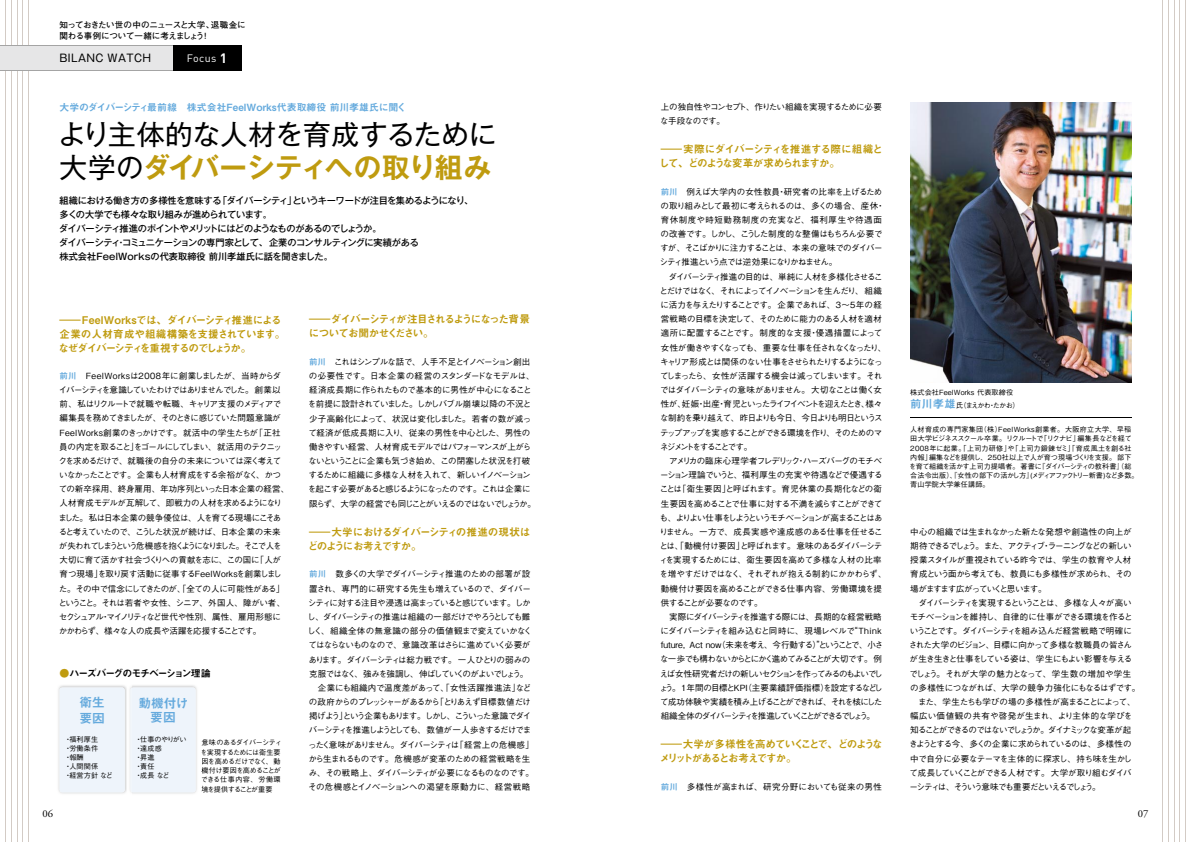
<style>
.page{position:relative;width:1191px;height:842px;background:#fff}
.page>*{position:absolute;margin:0;border:0;box-sizing:border-box;transform-origin:0 0}
.t1{font:27.6px "Gothic MB101 Pro";letter-spacing:-.005em;color:#000}
.t2{font:700 27.6px "Gothic MB101 Pro De";letter-spacing:-.03em;color:#bf9b0f}
.t3{font:12.8px/15.6px "Midashi Go Pro MB31";color:#65aadd}
.t4{font:10.6px/14.2px "Midashi Go Pro MB31";letter-spacing:-.095em;color:#bf9b0f;scale:2 1}
.t5{font:10.6px/14.2px "Midashi Go Pro MB31";letter-spacing:-.12em;color:#bf9b0f;scale:2 1}
.t6{font:10.6px/14.2px "Midashi Go Pro MB31";letter-spacing:-.115em;color:#bf9b0f;scale:2 1}
.t7{font:10.6px "Gothic MB101 Pro";letter-spacing:.03em;color:#000}
.t8{font:10.6px "DIN";letter-spacing:.04em;color:#fff}
.t9{font:10.6px "Adobe Garamond";color:#000}
.t10{font:9.9px "Midashi Go Pro MB31";color:#65aadd}
.t11{font:9.9px "Midashi Go Pro MB31";letter-spacing:-.095em;color:#000}
.t12{font:500 9.2px/14.2px "Gothic MB101 Pro";letter-spacing:-.035em;color:#000}
.t13{font:500 8.5px/14.2px "Gothic BBB Pro";letter-spacing:-.075em;color:#000}
.t14{font:700 8.5px/10.6px "Futo Go B101 Pro";letter-spacing:-.035em;color:#000}
.t15{font:500 8.5px "Gothic BBB Pro";letter-spacing:.015em;color:#000}
.t16{font:500 7.1px/9.2px "Gothic BBB Pro";letter-spacing:.005em;color:#000}
.t17{font:500 7.1px/9.2px "Gothic BBB Pro";letter-spacing:-.07em;color:#000}
.s1{font-weight:700;font-size:13.5px}
.s2{font-family:"Gothic MB101 Pro";font-weight:400;color:#000}
.s3{font-family:"Midashi Go Pro MB31";font-weight:400;color:#65aadd}
.s4{color:#bf9b0f}
.s5{font-family:"Midashi Go Pro MB31";font-weight:400;font-size:11.3px;color:#65aadd}
</style>
<div class="page">
<hr style="left:6px;top:0;width:1px;height:842px;background:#d3cbc5">
<hr style="left:11px;top:0;width:1px;height:842px;background:#d3cbc5">
<hr style="left:17px;top:0;width:1px;height:842px;background:#d3cbc5">
<hr style="left:23px;top:0;width:1px;height:842px;background:#d3cbc5">
<hr style="left:28px;top:0;width:1px;height:842px;background:#d3cbc5">
<svg style="left:0;top:45px;width:173px;height:26px;background:#e0e0e1"></svg>
<div style="left:173px;top:45px;width:68px;height:26px;background:#000"></div>
<hr style="left:1162px;top:0;width:1px;height:842px;background:#d3cbc5">
<hr style="left:1168px;top:0;width:1px;height:842px;background:#d3cbc5">
<hr style="left:1174px;top:0;width:1px;height:842px;background:#d3cbc5">
<hr style="left:1179px;top:0;width:1px;height:842px;background:#d3cbc5">
<hr style="left:1185px;top:0;width:1px;height:842px;background:#d3cbc5">
<img style="left:910px;top:102px;width:221px;height:281px">
<hr style="left:910px;top:417px;width:221px;height:1px;background:#000">
<img style="left:58px;top:685px;width:69px;height:109px">
<div style="left:60px;top:687px;width:65px;height:105px;background:#eef4fb;border-radius:3px"></div>
<svg style="left:132px;top:687px;width:71px;height:105px;background:#eef4fa"></svg>
<p class="t14" style="left:60px;top:18px;width:188px">知っておきたい世の中のニュースと大学、退職金に関わる事例について一緒に考えましょう！</p>
<p class="t7" style="left:60px;top:49px;width:93px">BILANC WATCH</p>
<p class="t8" style="left:187px;top:51px;width:42px">Focus <span class="s1">1</span></p>
<p class="t10" style="left:60px;top:99px;width:349px">大学のダイバーシティ最前線　株式会社FeelWorks代表取締役 前川孝雄氏に聞く</p>
<h1 class="t1" style="left:58px;top:112px;width:440px">より主体的な人材を育成するために</h1>
<h1 class="t2" style="left:60px;top:144px;width:433px"><span class="s2">大学の</span>ダイバーシティへの取り組み</h1>
<p class="t12" style="left:59px;top:192px;width:416px">組織における働き方の多様性を意味する「ダイバーシティ」というキーワードが注目を集めるようになり、多くの大学でも様々な取り組みが進められています。<br>ダイバーシティ推進のポイントやメリットにはどのようなものがあるのでしょうか。<br>ダイバーシティ・コミュニケーションの専門家として、企業のコンサルティングに実績がある<br>株式会社FeelWorksの代表取締役 前川孝雄氏に話を聞きました。</p>
<p class="t4" style="left:59px;top:312px;width:115px">—FeelWorksでは、ダイバーシティ推進による企業の人材育成や組織構築を支援されています。なぜダイバーシティを重視するのでしょうか。</p>
<p class="t13" style="left:58px;top:367px;width:232px"><span class="s3">前川</span>　FeelWorksは２００８年に創業しましたが、当時からダイバーシティを意識していたわけではありませんでした。創業以前、私はリクルートで就職や転職、キャリア支援のメディアで編集長を務めてきましたが、そのときに感じていた問題意識がFeelWorks創業のきっかけです。就活中の学生たちが「正社員の内定を取ること」をゴールにしてしまい、就活用のテクニックを求めるだけで、就職後の自分の未来については深く考えていなかったことです。企業も人材育成をする余裕がなく、かつての新卒採用、終身雇用、年功序列といった日本企業の経営、人材育成モデルが瓦解して、即戦力の人材を求めるようになりました。私は日本企業の競争優位は、人を育てる現場にこそあると考えていたので、こうした状況が続けば、日本企業の未来が失われてしまうという危機感を抱くようになりました。そこで人を大切に育て活かす社会づくりへの貢献を志に、この国に「人が育つ現場」を取り戻す活動に従事するFeelWorksを創業しました。その中で信念にしてきたのが、「全ての人に可能性がある」ということ。それは若者や女性、シニア、外国人、障がい者、セクシュアル・マイノリティなど世代や性別、属性、雇用形態にかかわらず、様々な人の成長や活躍を応援することです。</p>
<p class="t11" style="left:60px;top:665px;width:153px"><span class="s4">●</span>ハーズバーグのモチベーション理論</p>
<h2 class="t3" style="left:79px;top:693px;width:27px">衛生要因</h2>
<p class="t16" style="left:64px;top:733px;width:50px">・福利厚生<br>・労働条件<br>・報酬<br>・人間関係<br>・経営方針 など</p>
<h2 class="t3" style="left:138px;top:695px;width:52px;line-height:14.2px;text-align:center">動機付け要因</h2>
<p class="t16" style="left:135px;top:733px;width:53px">・仕事のやりがい・達成感<br>・昇進<br>・責任<br>・成長 など</p>
<p class="t17" style="left:200px;top:737px;width:83px">意味のあるダイバーシティを実現するためには衛生要因を高めるだけでなく、動機付け要因を高めることができる仕事内容、労働環境を提供することが重要</p>
<p class="t6" style="left:309px;top:311px;width:112px">—ダイバーシティが注目されるようになった背景についてお聞かせください。</p>
<p class="t13" style="left:308px;top:353px;width:230px"><span class="s3">前川</span>　これはシンプルな話で、人手不足とイノベーション創出の必要性です。日本企業の経営のスタンダードなモデルは、経済成長期に作られたもので基本的に男性が中心になることを前提に設計されていました。しかしバブル崩壊以降の不況と少子高齢化によって、状況は変化しました。若者の数が減って経済が低成長期に入り、従来の男性を中心とした、男性の働きやすい経営、人材育成モデルではパフォーマンスが上がらないということに企業も気づき始め、この閉塞した状況を打破するために組織に多様な人材を入れて、新しいイノベーションを起こす必要があると感じるようになったのです。これは企業に限らず、大学の経営でも同じことがいえるのではないでしょうか。</p>
<p class="t4" style="left:308px;top:523px;width:113px">—大学におけるダイバーシティの推進の現状はどのようにお考えですか。</p>
<p class="t13" style="left:307px;top:566px;width:228px"><span class="s3">前川</span>　数多くの大学でダイバーシティ推進のための部署が設置され、専門的に研究する先生も増えているので、ダイバーシティに対する注目や浸透は高まっていると感じています。しかし、ダイバーシティの推進は組織の一部だけでやろうとしても難しく、組織全体の無意識の部分の価値観まで変えていかなくてはならないものなので、意識改革はさらに進めていく必要があります。ダイバーシティは総力戦です。一人ひとりの弱みの克服ではなく、強みを強調し、伸ばしていくのがよいでしょう。　企業にも組織内で温度差があって、「女性活躍推進法」などの政府からのプレッシャーがあるから「とりあえず目標数値だけ掲げよう」という企業もあります。しかし、こういった意識でダイバーシティを推進しようとしても、数値が一人歩きするだけでまったく意味がありません。ダイバーシティは「経営上の危機感」から生まれるものです。危機感が変革のための経営戦略を生み、その戦略上、ダイバーシティが必要になるものなのです。その危機感とイノベーションへの渇望を原動力に、経営戦略</p>
<p class="t13" style="left:660px;top:98px;width:223px">上の独自性やコンセプト、作りたい組織を実現するために必要な手段なのです。</p>
<p class="t4" style="left:659px;top:140px;width:113px">—実際にダイバーシティを推進する際に組織として、どのような変革が求められますか。</p>
<p class="t13" style="left:659px;top:183px;width:229px"><span class="s3">前川</span>　例えば大学内の女性教員・研究者の比率を上げるための取り組みとして最初に考えられるのは、多くの場合、産休・育休制度や時短勤務制度の充実など、福利厚生や待遇面の改善です。しかし、こうした制度的な整備はもちろん必要ですが、そこばかりに注力することは、本来の意味でのダイバーシティ推進という点では逆効果になりかねません。<br>　ダイバーシティ推進の目的は、単純に人材を多様化させることだけではなく、それによってイノベーションを生んだり、組織に活力を与えたりすることです。企業であれば、３～５年の経営戦略の目標を決定して、そのために能力のある人材を適材適所に配置することです。制度的な支援・優遇措置によって女性が働きやすくなっても、重要な仕事を任されなくなったり、キャリア形成とは関係のない仕事をさせられたりするようになってしまったら、女性が活躍する機会は減ってしまいます。それではダイバーシティの意味がありません。大切なことは働く女性が、妊娠・出産・育児といったライフイベントを迎えたとき、様々な制約を乗り越えて、昨日よりも今日、今日よりも明日というステップアップを実感することができる環境を作り、そのためのマネジメントをすることです。<br>　アメリカの臨床心理学者フレデリック・ハーズバーグのモチベーション理論でいうと、福利厚生の充実や待遇などで優遇することは「衛生要因」と呼ばれます。育児休業の長期化などの衛生要因を高めることで仕事に対する不満を減らすことができても、よりよい仕事をしようというモチベーションが高まることはありません。一方で、成長実感や達成感のある仕事を任せることは、「動機付け要因」と呼ばれます。意味のあるダイバーシティを実現するためには、衛生要因を高めて多様な人材の比率を増やすだけではなく、それぞれが抱える制約にかかわらず、動機付け要因を高めることができる仕事内容、労働環境を提供することが必要なのです。<br>　実際にダイバーシティを推進する際には、長期的な経営戦略にダイバーシティを組み込むと同時に、現場レベルで“Think future，Act now（未来を考え、今行動する）”ということで、小さな一歩でも構わないからとにかく進めてみることが大切です。例えば女性研究者だけの新しいセクションを作ってみるのもよいでしょう。1年間の目標とKPI（主要業績評価指標）を設定するなどして成功体験や実績を積み上げることができれば、それを核にした組織全体のダイバーシティを推進していくことができるでしょう。</p>
<p class="t5" style="left:659px;top:736px;width:113px">—大学が多様性を高めていくことで、どのようなメリットがあるとお考えですか。</p>
<p class="t15" style="left:660px;top:780px;width:223px"><span class="s3">前川</span>　多様性が高まれば、研究分野においても従来の男性</p>
<p class="t16" style="left:910px;top:384px;width:111px;line-height:13.5px">株式会社FeelWorks 代表取締役<span class="s5">前川孝雄</span>氏（まえかわ・たかお）</p>
<p class="t16" style="left:909px;top:424px;width:231px">人材育成の専門家集団（株）FeelWorks創業者。大阪府立大学、早稲田大学ビジネススクール卒業。リクルートで「リクナビ」編集長などを経て2008年に起業。「上司力研修」や「上司力鍛錬ゼミ」「育成風土を創る社内報」編集などを提供し、250社以上で人が育つ現場づくりを支援。部下を育て組織を活かす上司力提唱者。著書に『ダイバーシティの教科書』（総合法令出版）、『女性の部下の活かし方』(メディアファクトリー新書)など多数。青山学院大学兼任講師。</p>
<p class="t13" style="left:909px;top:523px;width:233px">中心の組織では生まれなかった新たな発想や創造性の向上が期待できるでしょう。また、アクティブ・ラーニングなどの新しい授業スタイルが重視されている昨今では、学生の教育や人材育成という面から考えても、教員にも多様性が求められ、その場がますます広がっていくと思います。<br>　ダイバーシティを実現するということは、多様な人々が高いモチベーションを維持し、自律的に仕事ができる環境を作るということです。ダイバーシティを組み込んだ経営戦略で明確にされた大学のビジョン、目標に向かって多様な教職員の皆さんが生き生きと仕事をしている姿は、学生にもよい影響を与えるでしょう。それが大学の魅力となって、学生数の増加や学生の多様性につながれば、大学の競争力強化にもなるはずです。　また、学生たちも学びの場の多様性が高まることによって、幅広い価値観の共有や啓発が生まれ、より主体的な学びを知ることができるのではないでしょうか。ダイナミックな変革が起きようとする今、多くの企業に求められているのは、多様性の中で自分に必要なテーマを主体的に探求し、持ち味を生かして成長していくことができる人材です。大学が取り組むダイバーシティは、そういう意味でも重要だといえるでしょう。</p>
<p class="t9" style="left:43px;top:808px;width:12px">06</p>
<p class="t9" style="left:1137px;top:808px;width:12px">07</p>
</div>
